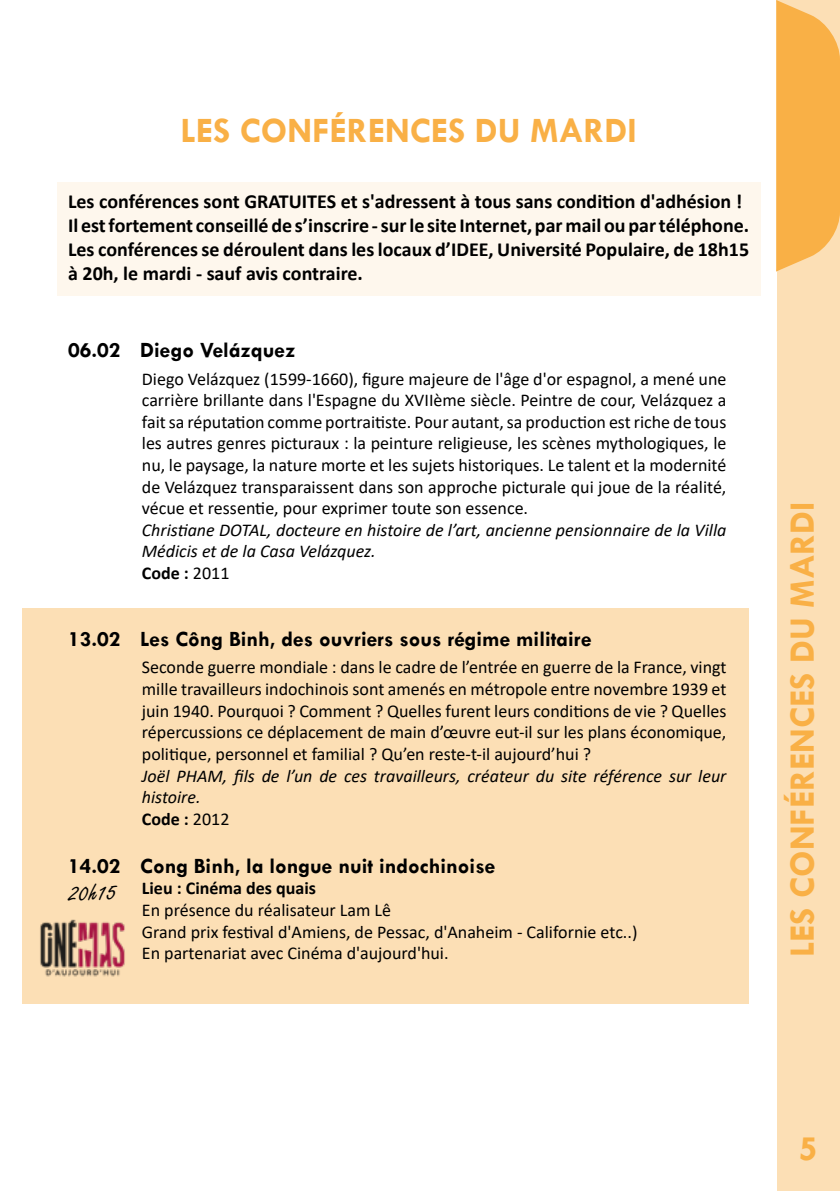
<style>
.page{position:relative;width:840px;height:1191px;background:#fff}
.page>*{position:absolute;margin:0;border:0;box-sizing:border-box;transform-origin:0 0}
.t1{font:700 36px "Tw Cen";color:#f9b046}
.t2{font:28px "Freestyle Script";color:#000}
.t3{font:700 22px "Tw Cen";color:#000}
.t4{font:700 20px/23.8px "Calibri";color:#000}
.t5{font:18px/21.6px "Calibri";color:#000;text-align:justify}
.t6{font:italic 18px/21.6px "Calibri";color:#000}
.t7{font:700 18px "Calibri";color:#000}
.s1{font-weight:700;font-style:normal}
.s2{font-style:normal}
</style>
<div class="page">
<div style="left:776px;top:0;width:63px;height:1191px;background:#fcdfb5"></div>
<svg style="left:776px;top:0;width:63px;height:271px"></svg>
<div style="left:23px;top:609px;width:725px;height:394px;background:#fcdfb5"></div>
<div style="left:57px;top:182px;width:703px;height:42px;background:#fef7ed"></div>
<div style="left:57px;top:205px;width:703px;height:43px;background:#fef7ed"></div>
<div style="left:57px;top:229px;width:703px;height:67px;background:#fef7ed"></div>
<img style="left:40px;top:919px;width:85px;height:58px">
<h1 class="t1" style="left:180px;top:109px;width:457px">LES CONFÉRENCES DU MARDI</h1>
<p class="t4" style="left:68px;top:189px;width:682px">Les conférences sont GRATUITES et s'adressent à tous sans condition d'adhésion !<br>Il est fortement conseillé de s’inscrire - sur le site Internet, par mail ou par téléphone.<br>Les conférences se déroulent dans les locaux d’IDEE, Université Populaire, de 18h15 à 20h, le mardi - sauf avis contraire.</p>
<p class="t3" style="left:68px;top:337px;width:229px">06.02 Diego Velázquez</p>
<p class="t5" style="left:142px;top:367px;width:585px">Diego Velázquez (1599-1660), figure majeure de l'âge d'or espagnol, a mené une carrière brillante dans l'Espagne du XVIIème siècle. Peintre de cour, Velázquez a fait sa réputation comme portraitiste. Pour autant, sa production est riche de tous les autres genres picturaux : la peinture religieuse, les scènes mythologiques, le nu, le paysage, la nature morte et les sujets historiques. Le talent et la modernité de Velázquez transparaissent dans son approche picturale qui joue de la réalité, vécue et ressentie, pour exprimer toute son essence.</p>
<p class="t6" style="left:142px;top:518px;width:585px">Christiane DOTAL, docteure en histoire de l’art, ancienne pensionnaire de la Villa<br>Médicis et de la Casa Velázquez.<br><span class="s1">Code :</span> <span class="s2">2011</span></p>
<p class="t3" style="left:68px;top:626px;width:524px">13.02 Les Công Binh, des ouvriers sous régime militaire</p>
<p class="t5" style="left:142px;top:656px;width:585px">Seconde guerre mondiale : dans le cadre de l’entrée en guerre de la France, vingt mille travailleurs indochinois sont amenés en métropole entre novembre 1939 et juin 1940. Pourquoi ? Comment ? Quelles furent leurs conditions de vie ? Quelles répercussions ce déplacement de main d’œuvre eut-il sur les plans économique, politique, personnel et familial ? Qu’en reste-t-il aujourd’hui ?</p>
<p class="t6" style="left:142px;top:764px;width:585px">Joël PHAM, fils de l’un de ces travailleurs, créateur du site référence sur leur histoire.<br><span class="s1">Code :</span> <span class="s2">2012</span></p>
<p class="t3" style="left:68px;top:852px;width:428px">14.02 Cong Binh, la longue nuit indochinoise</p>
<p class="t7" style="left:142px;top:875px;width:175px">Lieu : Cinéma des quais</p>
<p class="t5" style="left:142px;top:898px;width:497px;text-align:left">En présence du réalisateur Lam Lê<br>Grand prix festival d'Amiens, de Pessac, d'Anaheim - Californie etc..)<br>En partenariat avec Cinéma d'aujourd'hui.</p>
<h2 class="t2" style="left:69px;top:877px;width:49px;rotate:-2deg">20h15</h2>
<h1 class="t1" style="left:780px;top:957px;width:457px;rotate:-90deg">LES CONFÉRENCES DU MARDI</h1>
<h1 class="t1" style="left:798px;top:1127px;width:21px">5</h1>
</div>
